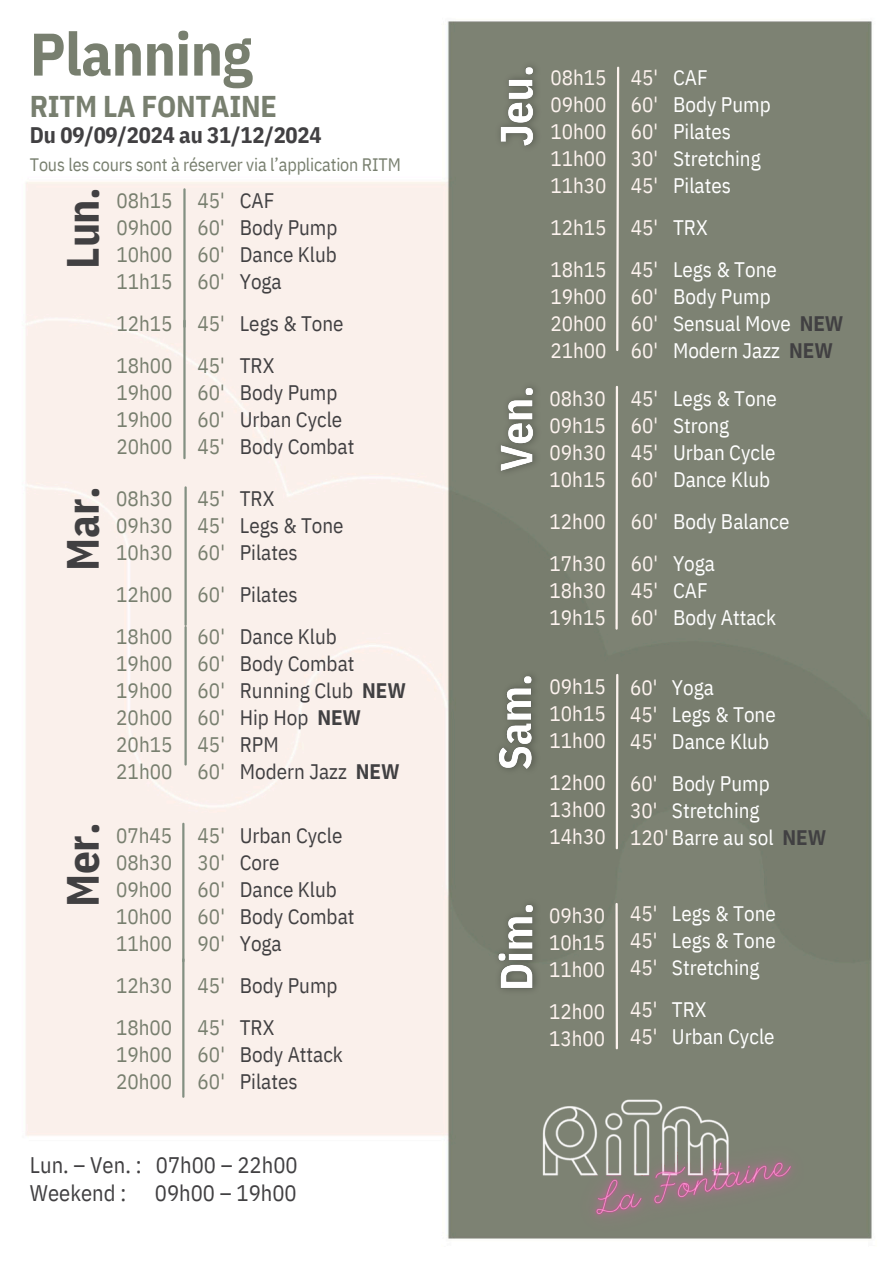
<style>
.page{position:relative;width:894px;height:1264px;background:#fff}
.page>*{position:absolute;margin:0;border:0;box-sizing:border-box;transform-origin:0 0}
.t1{font:700 60px "IBM Plex Sans Cond";letter-spacing:-.01em;color:#787f6f}
.t2{font:700 45px "IBM Plex Sans Cond";letter-spacing:-.01em;color:#414042}
.t3{font:700 30px "IBM Plex Sans Cond";letter-spacing:-.01em;color:#787f6f}
.t4{font:22.5px/27px "IBM Plex Sans Cond";color:#414042}
.t5{font:700 22.5px "IBM Plex Sans Cond";letter-spacing:-.01em;color:#414042}
.t6{font:21px/27px "IBM Plex Sans Cond";color:#fdf3ef;text-align:justify}
.t7{font:21px/27px "IBM Plex Sans Cond";color:#fff}
.t8{font:21px/27px "IBM Plex Sans Cond";color:#787f6f;text-align:justify}
.t9{font:21px/27px "IBM Plex Sans Cond";color:#414042}
.t10{font:18px "IBM Plex Sans Cond";letter-spacing:-.01em;color:#787f6f}
.s1{font-weight:700}
.s2{font-weight:700;color:#414042}
.s3{color:#fff}
</style>
<div class="page">
<img style="left:25px;top:21px;width:847px;height:1218px">
<img style="left:524px;top:1085px;width:279px;height:147px">
<hr style="left:184px;top:487px;width:3px;height:138px;background:#839082">
<hr style="left:615px;top:904px;width:2px;height:144px;background:#fdf3ef">
<hr style="left:184px;top:627px;width:3px;height:137px;background:#839082">
<hr style="left:183px;top:189px;width:2px;height:138px;background:#839082">
<hr style="left:183px;top:321px;width:2px;height:137px;background:#839082">
<hr style="left:182px;top:823px;width:2px;height:138px;background:#839082">
<hr style="left:182px;top:959px;width:2px;height:137px;background:#839082">
<svg style="left:615px;top:65px;width:5px;height:287px"></svg>
<hr style="left:615px;top:387px;width:3px;height:241px;background:#fdf3ef">
<img style="left:485px;top:375px;width:62px;height:108px">
<img style="left:485px;top:54px;width:62px;height:104px">
<img style="left:485px;top:892px;width:62px;height:108px">
<hr style="left:615px;top:675px;width:3px;height:173px;background:#fdf3ef">
<img style="left:484px;top:663px;width:62px;height:118px">
<h1 class="t1" style="left:30px;top:14px;width:224px">Planning</h1>
<h1 class="t3" style="left:30px;top:86px;width:248px">RITM LA FONTAINE</h1>
<h1 class="t5" style="left:30px;top:120px;width:293px">Du 09/09/2024 au 31/12/2024</h1>
<p class="t10" style="left:30px;top:153px;width:372px">Tous les cours sont à réserver via l’application RITM</p>
<h4 class="t2" style="left:53px;top:269px;width:83px;rotate:-90deg">Lun.</h4>
<h4 class="t9" style="left:240px;top:187px;width:99px">CAF<br>Body Pump<br>Dance Klub<br>Yoga</h4>
<h4 class="t9" style="left:240px;top:310px;width:105px">Legs &amp; Tone</h4>
<h1 class="t9" style="left:240px;top:352px;width:116px">TRX<br>Body Pump<br>Urban Cycle<br>Body Combat</h1>
<h4 class="t8" style="left:116px;top:187px;width:58px">08h15<br>09h00<br>10h00<br>11h15</h4>
<h4 class="t8" style="left:116px;top:310px;width:58px">12h15</h4>
<h4 class="t8" style="left:116px;top:352px;width:58px">18h00<br>19h00<br>19h00<br>20h00</h4>
<h4 class="t8" style="left:197px;top:187px;width:29px">45' 60' 60' 60'</h4>
<h4 class="t8" style="left:197px;top:302px;width:29px;line-height:42px">45'<br>45'</h4>
<h4 class="t8" style="left:197px;top:379px;width:29px">60'<br>60'</h4>
<h4 class="t8" style="left:197px;top:433px;width:29px">45'</h4>
<h4 class="t2" style="left:53px;top:571px;width:86px;rotate:-90deg">Mar.</h4>
<h4 class="t9" style="left:240px;top:485px;width:105px">TRX<br>Legs &amp; Tone<br>Pilates</h4>
<h4 class="t9" style="left:240px;top:573px;width:99px;line-height:42px">Pilates<br>Dance Klub</h4>
<h4 class="t9" style="left:240px;top:650px;width:116px">Body Combat</h4>
<h4 class="t9" style="left:240px;top:677px;width:167px">Running Club <span class="s1">NEW<br></span>Hip Hop <span class="s1">NEW<br></span>RPM<br>Modern Jazz <span class="s1">NEW</span></h4>
<h4 class="t8" style="left:116px;top:485px;width:58px">08h30<br>09h30<br>10h30</h4>
<h4 class="t8" style="left:116px;top:581px;width:58px">12h00</h4>
<h4 class="t8" style="left:116px;top:623px;width:58px">18h00<br>19h00<br>19h00<br>20h00<br>20h15<br>21h00</h4>
<h4 class="t8" style="left:197px;top:485px;width:29px">45' 45' 60'</h4>
<h4 class="t8" style="left:197px;top:573px;width:29px;line-height:42px">60'<br>60'</h4>
<h4 class="t8" style="left:197px;top:650px;width:29px">60'</h4>
<h4 class="t8" style="left:197px;top:677px;width:29px">60' 60' 45' 60'</h4>
<h4 class="t2" style="left:53px;top:906px;width:86px;rotate:-90deg">Mer.</h4>
<h4 class="t9" style="left:240px;top:821px;width:116px">Urban Cycle<br>Core<br>Dance Klub<br>Body Combat<br>Yoga</h4>
<h4 class="t9" style="left:240px;top:971px;width:99px">Body Pump</h4>
<h1 class="t9" style="left:240px;top:1013px;width:105px">TRX<br>Body Attack<br>Pilates</h1>
<h4 class="t8" style="left:197px;top:821px;width:29px">45'</h4>
<h4 class="t8" style="left:197px;top:848px;width:29px">30' 60' 60' 90'</h4>
<h4 class="t8" style="left:197px;top:971px;width:29px">45'</h4>
<h4 class="t8" style="left:197px;top:1013px;width:29px">45' 60' 60'</h4>
<h4 class="t8" style="left:116px;top:821px;width:58px">07h45<br>08h30<br>09h00<br>10h00<br>11h00</h4>
<h4 class="t8" style="left:116px;top:971px;width:58px">12h30</h4>
<h4 class="t8" style="left:116px;top:1013px;width:58px">18h00<br>19h00<br>20h00</h4>
<h4 class="t4" style="left:30px;top:1151px;width:269px">Lun. – Ven. : 07h00 – 22h00<br>Weekend :</h4>
<h4 class="t4" style="left:155px;top:1178px;width:143px">09h00 – 19h00</h4>
<h4 class="t6" style="left:550px;top:63px;width:58px">08h15<br>09h00<br>10h00<br>11h00<br>11h30</h4>
<h4 class="t6" style="left:550px;top:213px;width:58px">12h15</h4>
<h4 class="t6" style="left:550px;top:255px;width:58px">18h15<br>19h00<br>20h00<br>21h00</h4>
<h4 class="t6" style="left:549px;top:384px;width:58px">08h30<br>09h15<br>09h30<br>10h15</h4>
<h4 class="t6" style="left:549px;top:507px;width:58px">12h00</h4>
<h4 class="t6" style="left:549px;top:549px;width:58px">17h30<br>18h30<br>19h15</h4>
<h4 class="t6" style="left:549px;top:673px;width:58px">09h15<br>10h15<br>11h00</h4>
<h4 class="t6" style="left:549px;top:769px;width:58px">12h00<br>13h00<br>14h30</h4>
<h4 class="t6" style="left:549px;top:901px;width:58px">09h30<br>10h15<br>11h00</h4>
<h4 class="t6" style="left:549px;top:997px;width:58px">12h00<br>13h00</h4>
<h4 class="t6" style="left:630px;top:63px;width:29px">45'</h4>
<h4 class="t6" style="left:630px;top:90px;width:29px">60' 60' 30' 45'</h4>
<h4 class="t6" style="left:630px;top:213px;width:29px">45'</h4>
<h4 class="t6" style="left:630px;top:255px;width:29px">45' 60' 60' 60'</h4>
<h4 class="t6" style="left:630px;top:384px;width:29px">45' 60' 45'</h4>
<h4 class="t6" style="left:630px;top:458px;width:29px;line-height:42px">60'<br>60'</h4>
<h4 class="t6" style="left:630px;top:549px;width:29px">60' 45' 60'</h4>
<h4 class="t7" style="left:672px;top:63px;width:99px">CAF<br>Body Pump<br>Pilates<br>Stretching<br>Pilates</h4>
<h4 class="t7" style="left:672px;top:213px;width:36px">TRX</h4>
<h2 class="t7" style="left:672px;top:255px;width:172px">Legs &amp; Tone<br>Body Pump<br>Sensual Move <span class="s2">NEW<br></span>Modern Jazz <span class="s2">NEW</span></h2>
<h4 class="t7" style="left:672px;top:384px;width:105px">Legs &amp; Tone<br>Strong<br>Urban Cycle<br>Dance Klub</h4>
<h4 class="t7" style="left:672px;top:507px;width:118px">Body Balance</h4>
<h4 class="t7" style="left:672px;top:549px;width:105px">Yoga<br>CAF<br>Body Attack</h4>
<h4 class="t6" style="left:630px;top:673px;width:29px">60' 45' 45'</h4>
<h4 class="t6" style="left:630px;top:769px;width:198px;text-align:left">60'<br>30'<br>120' <span class="s3">Barre au sol</span> <span class="s2">NEW</span></h4>
<h4 class="t7" style="left:671px;top:673px;width:105px">Yoga<br>Legs &amp; Tone<br>Dance Klub</h4>
<h4 class="t7" style="left:671px;top:769px;width:99px">Body Pump<br>Stretching</h4>
<h4 class="t6" style="left:630px;top:900px;width:29px">45'<br>45'</h4>
<h4 class="t6" style="left:630px;top:946px;width:29px;line-height:42px">45'<br>45'</h4>
<h4 class="t6" style="left:630px;top:1023px;width:29px">45'</h4>
<h4 class="t7" style="left:671px;top:900px;width:105px;text-align:justify">Legs &amp; Tone Legs &amp; Tone Stretching</h4>
<h4 class="t7" style="left:671px;top:996px;width:104px">TRX<br>Urban Cycle</h4>
</div>
